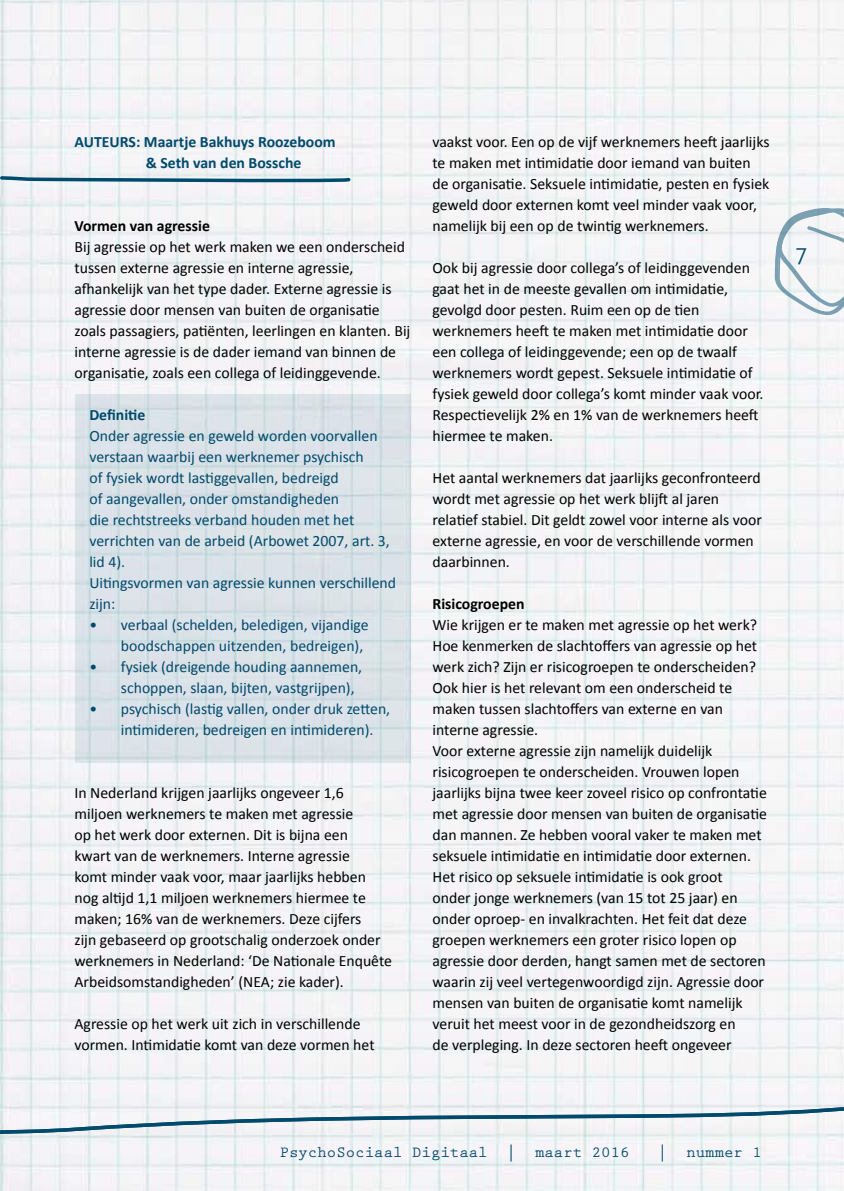
<style>
.page{position:relative;width:844px;height:1191px;background:#fff}
.page>*{position:absolute;margin:0;border:0;box-sizing:border-box;transform-origin:0 0}
.t1{font:700 26.25px "Prestige Elite Std";color:#004a6c}
.t2{font:15.75px/21px "Calibri";color:#000}
.t3{font:15.75px/21px "Calibri";color:#004a6c}
.t4{font:700 15.75px/21px "Calibri";color:#004a6c}
.t5{font:700 15.75px "Prestige Elite Std";color:#004a6c}
.t6{font:700 15.75px "Calibri";color:#000}
</style>
<div class="page">
<img style="left:0;top:0;width:843px;height:1191px">
<svg style="left:772px;top:206px;width:71px;height:111px"></svg>
<svg style="left:0;top:1102px;width:843px;height:35px"></svg>
<svg style="left:0;top:174px;width:353px;height:9px"></svg>
<svg style="left:75px;top:394px;width:335px;height:369px;background:#d8e1e6"></svg>
<p class="t4" style="left:146px;top:131px;width:191px;text-indent:-71px">AUTEURS: Maartje Bakhuys Roozeboom &amp; Seth van den Bossche</p>
<p class="t6" style="left:74px;top:216px;width:137px">Vormen van agressie</p>
<p class="t2" style="left:74px;top:236px;width:337px">Bij agressie op het werk maken we een onderscheid tussen externe agressie en interne agressie, afhankelijk van het type dader. Externe agressie is agressie door mensen van buiten de organisatie zoals passagiers, patiënten, leerlingen en klanten. Bij interne agressie is de dader iemand van binnen de organisatie, zoals een collega of leidinggevende.</p>
<p class="t4" style="left:89px;top:404px;width:57px">Definitie</p>
<p class="t3" style="left:89px;top:425px;width:308px">Onder agressie en geweld worden voorvallen verstaan waarbij een werknemer psychisch<br>of fysiek wordt lastiggevallen, bedreigd<br>of aangevallen, onder omstandigheden<br>die rechtstreeks verband houden met het verrichten van de arbeid (Arbowet 2007, art. 3, lid 4).<br>Uitingsvormen van agressie kunnen verschillend zijn:</p>
<p class="t3" style="left:121px;top:614px;width:249px;text-indent:-31px">• verbaal (schelden, beledigen, vijandige boodschappen uitzenden, bedreigen),</p>
<p class="t3" style="left:121px;top:656px;width:243px;text-indent:-32px">• fysiek (dreigende houding aannemen, schoppen, slaan, bijten, vastgrijpen),</p>
<p class="t3" style="left:121px;top:698px;width:271px;text-indent:-32px">• psychisch (lastig vallen, onder druk zetten, intimideren, bedreigen en intimideren).</p>
<p class="t2" style="left:74px;top:782px;width:319px">In Nederland krijgen jaarlijks ongeveer 1,6 miljoen werknemers te maken met agressie<br>op het werk door externen. Dit is bijna een<br>kwart van de werknemers. Interne agressie<br>komt minder vaak voor, maar jaarlijks hebben nog altijd 1,1 miljoen werknemers hiermee te maken; 16% van de werknemers. Deze cijfers<br>zijn gebaseerd op grootschalig onderzoek onder werknemers in Nederland: ‘De Nationale Enquête Arbeidsomstandigheden’ (NEA; zie kader).</p>
<p class="t2" style="left:74px;top:1013px;width:301px">Agressie op het werk uit zich in verschillende vormen. Intimidatie komt van deze vormen het</p>
<p class="t2" style="left:432px;top:131px;width:338px">vaakst voor. Een op de vijf werknemers heeft jaarlijks te maken met intimidatie door iemand van buiten de organisatie. Seksuele intimidatie, pesten en fysiek geweld door externen komt veel minder vaak voor, namelijk bij een op de twintig werknemers.</p>
<p class="t2" style="left:432px;top:257px;width:332px">Ook bij agressie door collega’s of leidinggevenden gaat het in de meeste gevallen om intimidatie, gevolgd door pesten. Ruim een op de tien werknemers heeft te maken met intimidatie door een collega of leidinggevende; een op de twaalf werknemers wordt gepest. Seksuele intimidatie of fysiek geweld door collega’s komt minder vaak voor.<br>Respectievelijk 2% en 1% van de werknemers heeft hiermee te maken.</p>
<p class="t2" style="left:432px;top:467px;width:331px">Het aantal werknemers dat jaarlijks geconfronteerd wordt met agressie op het werk blijft al jaren relatief stabiel. Dit geldt zowel voor interne als voor externe agressie, en voor de verschillende vormen daarbinnen.</p>
<p class="t6" style="left:432px;top:593px;width:93px">Risicogroepen</p>
<p class="t2" style="left:432px;top:614px;width:336px">Wie krijgen er te maken met agressie op het werk?<br>Hoe kenmerken de slachtoffers van agressie op het werk zich? Zijn er risicogroepen te onderscheiden?<br>Ook hier is het relevant om een onderscheid te maken tussen slachtoffers van externe en van interne agressie.<br>Voor externe agressie zijn namelijk duidelijk risicogroepen te onderscheiden. Vrouwen lopen jaarlijks bijna twee keer zoveel risico op confrontatie met agressie door mensen van buiten de organisatie dan mannen. Ze hebben vooral vaker te maken met seksuele intimidatie en intimidatie door externen.<br>Het risico op seksuele intimidatie is ook groot<br>onder jonge werknemers (van 15 tot 25 jaar) en onder oproep- en invalkrachten. Het feit dat deze groepen werknemers een groter risico lopen op agressie door derden, hangt samen met de sectoren waarin zij veel vertegenwoordigd zijn. Agressie door mensen van buiten de organisatie komt namelijk veruit het meest voor in de gezondheidszorg en<br>de verpleging. In deze sectoren heeft ongeveer</p>
<h1 class="t1" style="left:793px;top:241px;width:17px">7</h1>
<p class="t5" style="left:279px;top:1143px;width:351px">PsychoSociaal Digitaal | maart 2016</p>
<p class="t5" style="left:657px;top:1143px;width:105px">| nummer 1</p>
</div>
